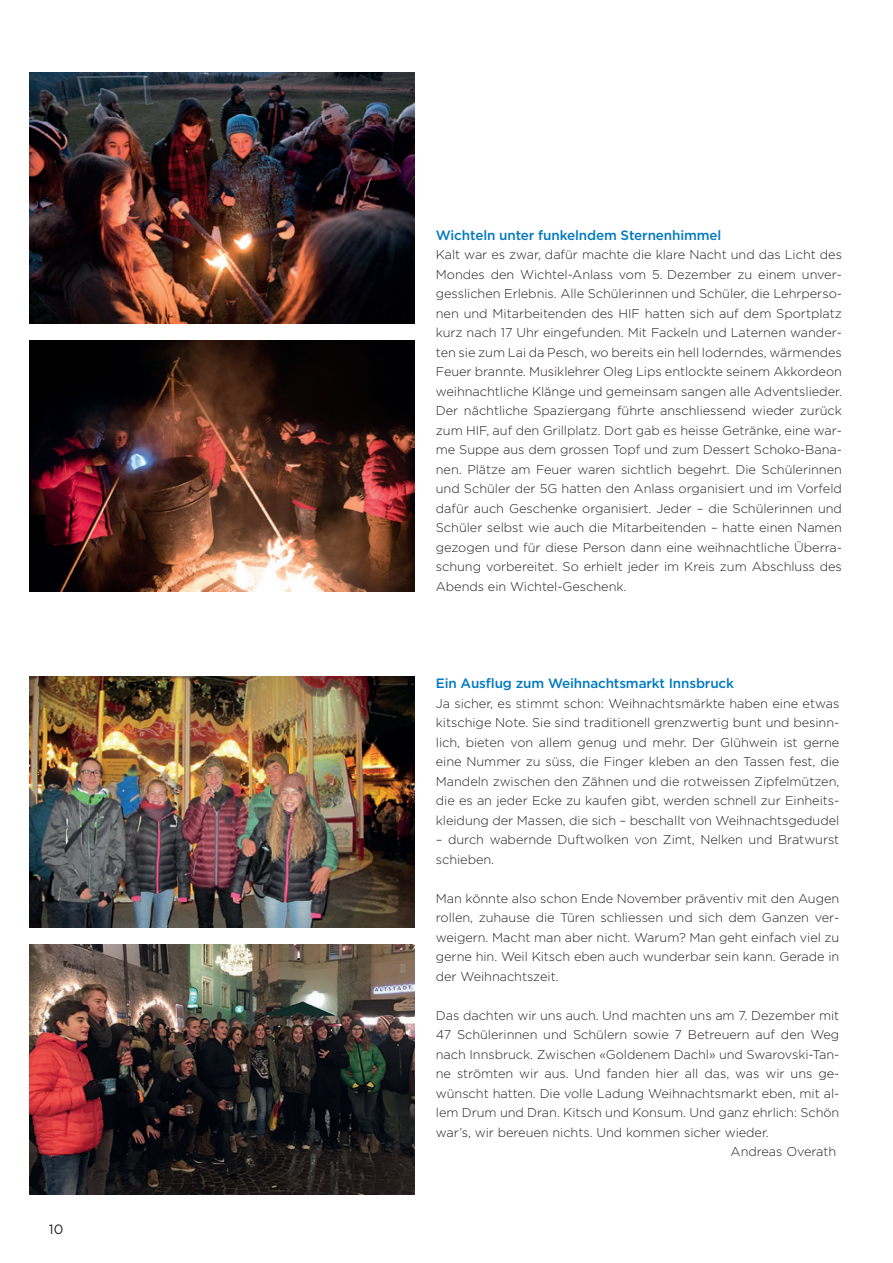
<style>
.page{position:relative;width:893px;height:1263px;background:#fff}
.page>*{position:absolute;margin:0;border:0;box-sizing:border-box;transform-origin:0 0}
.t1{font:500 13.5px "Gotham";letter-spacing:-.02em;color:#0079c2}
.t2{font:13.5px "Gotham";color:#231f20}
.t3{font:300 12.75px/19.5px "Gotham";letter-spacing:-.005em;color:#231f20;text-align:justify}
</style>
<div class="page">
<img style="left:30px;top:676px;width:385px;height:251px">
<img style="left:30px;top:944px;width:385px;height:251px">
<img style="left:30px;top:340px;width:385px;height:251px">
<img style="left:30px;top:72px;width:385px;height:251px">
<p class="t2" style="left:49px;top:1221px;width:16px">10</p>
<p class="t1" style="left:436px;top:226px;width:287px">Wichteln unter funkelndem Sternenhimmel</p>
<p class="t3" style="left:436px;top:245px;width:408px">Kalt war es zwar, dafür machte die klare Nacht und das Licht des Mondes den Wichtel-Anlass vom 5. Dezember zu einem unver&shy;gesslichen Erlebnis. Alle Schülerinnen und Schüler, die Lehrperso&shy;nen und Mitarbeitenden des HIF hatten sich auf dem Sportplatz kurz nach 17 Uhr eingefunden. Mit Fackeln und Laternen wander&shy;ten sie zum Lai da Pesch, wo bereits ein hell loderndes, wärmendes Feuer brannte. Musiklehrer Oleg Lips entlockte seinem Akkordeon weihnachtliche Klänge und gemeinsam sangen alle Adventslieder.<br>Der nächtliche Spaziergang führte anschliessend wieder zurück zum HIF, auf den Grillplatz. Dort gab es heisse Getränke, eine war&shy;me Suppe aus dem grossen Topf und zum Dessert Schoko-Bana&shy;nen. Plätze am Feuer waren sichtlich begehrt. Die Schülerinnen und Schüler der 5G hatten den Anlass organisiert und im Vorfeld dafür auch Geschenke organisiert. Jeder – die Schülerinnen und Schüler selbst wie auch die Mitarbeitenden – hatte einen Namen gezogen und für diese Person dann eine weihnachtliche Überra&shy;schung vorbereitet. So erhielt jeder im Kreis zum Abschluss des Abends ein Wichtel-Geschenk.</p>
<p class="t1" style="left:436px;top:675px;width:300px">Ein Ausflug zum Weihnachtsmarkt Innsbruck</p>
<p class="t3" style="left:436px;top:693px;width:405px">Ja sicher, es stimmt schon: Weihnachtsmärkte haben eine etwas kitschige Note. Sie sind traditionell grenzwertig bunt und besinn&shy;lich, bieten von allem genug und mehr. Der Glühwein ist gerne eine Nummer zu süss, die Finger kleben an den Tassen fest, die Mandeln zwischen den Zähnen und die rotweissen Zipfelmützen, die es an jeder Ecke zu kaufen gibt, werden schnell zur Einheits&shy;kleidung der Massen, die sich – beschallt von Weihnachtsgedudel</p>
<p class="t3" style="left:436px;top:830px;width:405px">– durch wabernde Duftwolken von Zimt, Nelken und Bratwurst schieben.</p>
<p class="t3" style="left:436px;top:888px;width:405px">Man könnte also schon Ende November präventiv mit den Augen rollen, zuhause die Türen schliessen und sich dem Ganzen ver&shy;weigern. Macht man aber nicht. Warum? Man geht einfach viel zu gerne hin. Weil Kitsch eben auch wunderbar sein kann. Gerade in der Weihnachtszeit.</p>
<p class="t3" style="left:436px;top:1005px;width:405px">Das dachten wir uns auch. Und machten uns am 7. Dezember mit</p>
<p class="t3" style="left:436px;top:1025px;width:405px">47 Schülerinnen und Schülern sowie 7 Betreuern auf den Weg</p>
<p class="t3" style="left:436px;top:1044px;width:405px">nach Innsbruck. Zwischen «Goldenem Dachl» und Swarovski-Tan-</p>
<p class="t3" style="left:436px;top:1064px;width:405px">ne strömten wir aus. Und fanden hier all das, was wir uns ge-</p>
<p class="t3" style="left:436px;top:1083px;width:405px">wünscht hatten. Die volle Ladung Weihnachtsmarkt eben, mit al-</p>
<p class="t3" style="left:436px;top:1103px;width:405px">lem Drum und Dran. Kitsch und Konsum. Und ganz ehrlich: Schön</p>
<p class="t3" style="left:436px;top:1122px;width:335px">war’s, wir bereuen nichts. Und kommen sicher wieder.</p>
<p class="t3" style="left:731px;top:1142px;width:107px">Andreas Overath</p>
</div>
